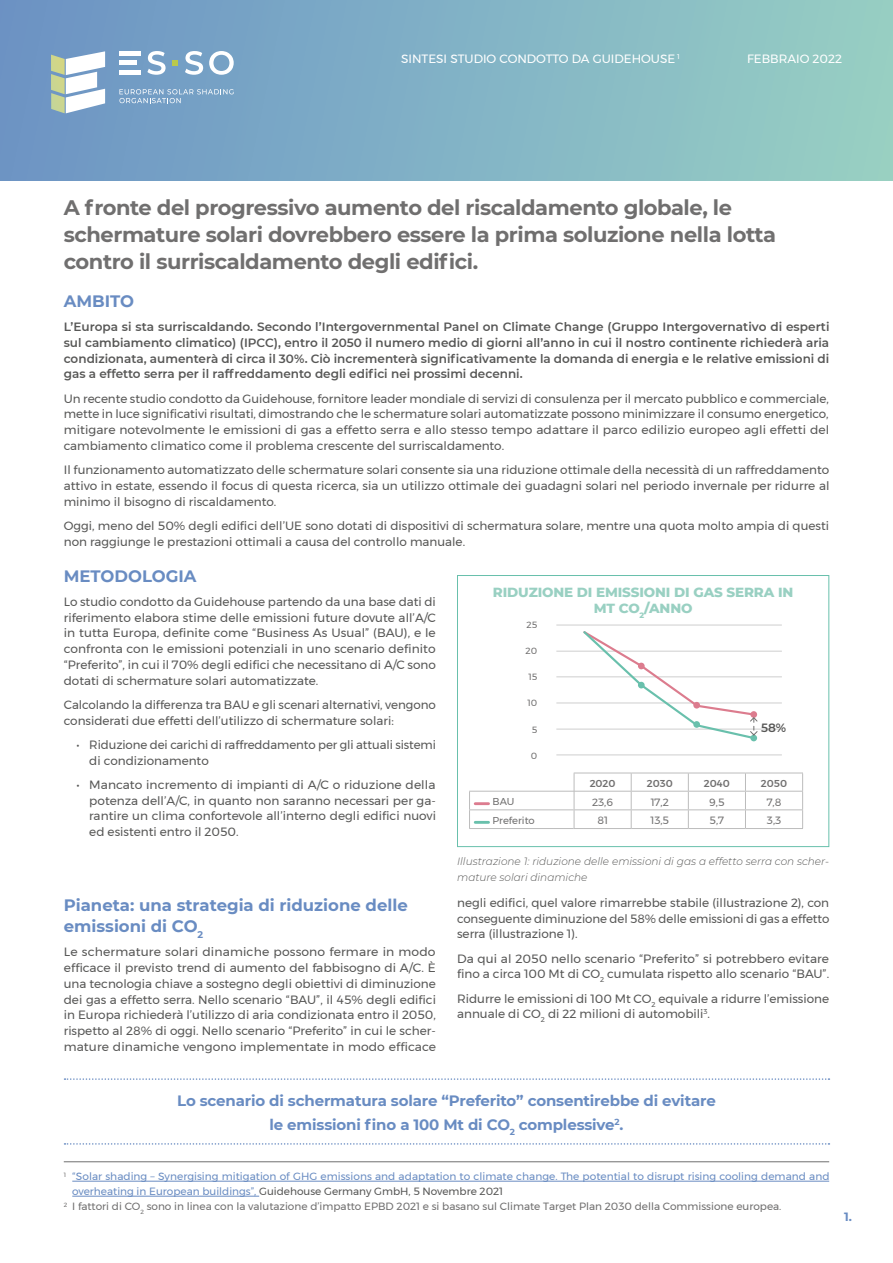
<style>
.page{position:relative;width:893px;height:1263px;background:#fff}
.page>*{position:absolute;margin:0;border:0;box-sizing:border-box;transform-origin:0 0}
.t1{font:700 21px/27px "Montserrat";letter-spacing:-.02em;color:#706f6f}
.t2{font:700 16.5px/21px "Montserrat";color:#698cc2}
.t3{font:700 15px/24px "Montserrat";letter-spacing:-.01em;color:#698cc2;text-align:center}
.t4{font:800 13.5px/16.5px "Montserrat";letter-spacing:-.01em;color:#99d0c2;text-align:center}
.t5{font:12px/15.8px "Montserrat";color:#575756;text-align:justify}
.t6{font:600 12px/15.8px "Montserrat";color:#575756;text-align:justify}
.t7{font:12px "Montserrat";color:#fff}
.t8{font:700 12px "Montserrat";color:#698cc2}
.t9{font:10.5px "Montserrat";color:#706f6f}
.t10{font:10.5px "Montserrat";color:#698cc2}
.t11{font:italic 300 10.5px/15.8px "Montserrat";color:#575756}
.t12{font:10.5px "Montserrat";color:#575756}
.t13{font:500 10.05px "Montserrat";color:#706f6f}
.t14{font:10.05px "Montserrat";color:#706f6f}
.t15{font:9px "Montserrat";color:#706f6f}
.s1{color:#698cc2}
</style>
<div class="page">
<div style="left:0;top:0;width:893px;height:181px;background:linear-gradient(to right,#6c93c5,#97d0c4)"></div>
<hr style="left:72px;top:1181px;width:757px;height:1px;background:#698cc2">
<hr style="left:72px;top:1196px;width:187px;height:1px;background:#698cc2">
<hr style="left:64px;top:1161px;width:765px;height:1px;background:#706f6f">
<svg style="left:65px;top:1078px;width:764px;height:2px"></svg>
<svg style="left:65px;top:1143px;width:764px;height:2px"></svg>
<svg style="left:51px;top:51px;width:54px;height:62px"></svg>
<svg style="left:172px;top:60px;width:6px;height:6px"></svg>
<hr style="left:119px;top:51px;width:21px;height:4px;background:#fff">
<hr style="left:119px;top:61px;width:18px;height:4px;background:#fff">
<svg style="left:147px;top:51px;width:19px;height:24px"></svg>
<svg style="left:185px;top:51px;width:18px;height:24px"></svg>
<svg style="left:209px;top:51px;width:25px;height:24px"></svg>
<hr style="left:119px;top:70px;width:21px;height:4px;background:#fff">
<svg style="left:119px;top:89px;width:115px;height:14px;background:#8bafce"></svg>
<hr style="left:556px;top:755px;width:226px;height:1px;background:#cecece">
<hr style="left:556px;top:729px;width:226px;height:1px;background:#cecece">
<hr style="left:556px;top:703px;width:226px;height:1px;background:#cecece">
<hr style="left:556px;top:677px;width:226px;height:1px;background:#cecece">
<hr style="left:556px;top:651px;width:226px;height:1px;background:#cecece">
<hr style="left:556px;top:625px;width:226px;height:1px;background:#cecece">
<div style="left:750px;top:735px;width:7px;height:6px;background:#69c0ac;border-radius:50%"></div>
<svg style="left:583px;top:631px;width:175px;height:108px"></svg>
<div style="left:457px;top:575px;width:372px;height:272px;border:1px solid #69c0ac"></div>
<hr style="left:574px;top:773px;width:57px;height:1px;background:#bcbcbc">
<hr style="left:631px;top:773px;width:57px;height:1px;background:#bcbcbc">
<hr style="left:688px;top:773px;width:57px;height:1px;background:#bcbcbc">
<hr style="left:745px;top:773px;width:58px;height:1px;background:#bcbcbc">
<hr style="left:469px;top:791px;width:105px;height:1px;background:#bcbcbc">
<hr style="left:469px;top:809px;width:105px;height:1px;background:#bcbcbc">
<hr style="left:469px;top:828px;width:105px;height:1px;background:#bcbcbc">
<hr style="left:574px;top:791px;width:57px;height:1px;background:#bcbcbc">
<hr style="left:631px;top:791px;width:57px;height:1px;background:#bcbcbc">
<hr style="left:688px;top:791px;width:57px;height:1px;background:#bcbcbc">
<hr style="left:745px;top:791px;width:58px;height:1px;background:#bcbcbc">
<hr style="left:574px;top:809px;width:57px;height:1px;background:#bcbcbc">
<svg style="left:574px;top:773px;width:1px;height:55px"></svg>
<hr style="left:631px;top:809px;width:57px;height:1px;background:#bcbcbc">
<svg style="left:631px;top:773px;width:1px;height:55px"></svg>
<hr style="left:688px;top:809px;width:57px;height:1px;background:#bcbcbc">
<svg style="left:688px;top:773px;width:1px;height:55px"></svg>
<hr style="left:745px;top:809px;width:58px;height:1px;background:#bcbcbc">
<svg style="left:745px;top:773px;width:1px;height:55px"></svg>
<svg style="left:802px;top:773px;width:1px;height:55px"></svg>
<hr style="left:574px;top:828px;width:57px;height:1px;background:#bcbcbc">
<hr style="left:631px;top:828px;width:57px;height:1px;background:#bcbcbc">
<hr style="left:688px;top:828px;width:57px;height:1px;background:#bcbcbc">
<hr style="left:745px;top:828px;width:58px;height:1px;background:#bcbcbc">
<svg style="left:469px;top:791px;width:19px;height:37px"></svg>
<p class="t7" style="left:401px;top:49px;width:280px">SINTESI STUDIO CONDOTTO DA GUIDEHOUSE <sup>1</sup></p>
<p class="t7" style="left:747px;top:49px;width:96px">FEBBRAIO 2022</p>
<h1 class="t1" style="left:64px;top:193px;width:714px">A fronte del progressivo aumento del riscaldamento globale, le schermature solari dovrebbero essere la prima soluzione nella lotta contro il surriscaldamento degli edifici.</h1>
<h2 class="t2" style="left:64px;top:290px;width:72px">AMBITO</h2>
<p class="t6" style="left:64px;top:318px;width:767px">L’Europa si sta surriscaldando. Secondo l’Intergovernmental Panel on Climate Change (Gruppo Intergovernativo di esperti sul cambiamento climatico) (IPCC), entro il 2050 il numero medio di giorni all’anno in cui il nostro continente richiederà aria condizionata, aumenterà di circa il 30%. Ciò incrementerà significativamente la domanda di energia e le relative emissioni di gas a effetto serra per il raffreddamento degli edifici nei prossimi decenni.</p>
<p class="t5" style="left:64px;top:390px;width:767px">Un recente studio condotto da Guidehouse, fornitore leader mondiale di servizi di consulenza per il mercato pubblico e commerciale, mette in luce significativi risultati, dimostrando che le schermature solari automatizzate possono minimizzare il consumo energetico, mitigare notevolmente le emissioni di gas a effetto serra e allo stesso tempo adattare il parco edilizio europeo agli effetti del cambiamento climatico come il problema crescente del surriscaldamento.</p>
<p class="t5" style="left:64px;top:462px;width:767px">Il funzionamento automatizzato delle schermature solari consente sia una riduzione ottimale della necessità di un raffreddamento attivo in estate, essendo il focus di questa ricerca, sia un utilizzo ottimale dei guadagni solari nel periodo invernale per ridurre al minimo il bisogno di riscaldamento.</p>
<p class="t5" style="left:64px;top:518px;width:767px">Oggi, meno del 50% degli edifici dell’UE sono dotati di dispositivi di schermatura solare, mentre una quota molto ampia di questi non raggiunge le prestazioni ottimali a causa del controllo manuale.</p>
<h2 class="t2" style="left:64px;top:564px;width:134px">METODOLOGIA</h2>
<p class="t5" style="left:64px;top:593px;width:374px">Lo studio condotto da Guidehouse partendo da una base dati di riferimento elabora stime delle emissioni future dovute all’A/C in tutta Europa, definite come “Business As Usual” (BAU), e le confronta con le emissioni potenziali in uno scenario definito “Preferito”, in cui il 70% degli edifici che necessitano di A/C sono dotati di schermature solari automatizzate.</p>
<p class="t5" style="left:64px;top:696px;width:374px">Calcolando la differenza tra BAU e gli scenari alternativi, vengono considerati due effetti dell’utilizzo di schermature solari:</p>
<p class="t5" style="left:89px;top:736px;width:348px;text-indent:-13px">• Riduzione dei carichi di raffreddamento per gli attuali sistemi di condizionamento</p>
<p class="t5" style="left:89px;top:776px;width:348px;text-indent:-13px">• Mancato incremento di impianti di A/C o riduzione della potenza dell’A/C, in quanto non saranno necessari per ga&shy;rantire un clima confortevole all’interno degli edifici nuovi ed esistenti entro il 2050.</p>
<h2 class="t2" style="left:64px;top:894px;width:346px">Pianeta: una strategia di riduzione delle emissioni di CO<sub>2</sub></h2>
<p class="t5" style="left:64px;top:944px;width:374px">Le schermature solari dinamiche possono fermare in modo efficace il previsto trend di aumento del fabbisogno di A/C. È una tecnologia chiave a sostegno degli obiettivi di diminuzione dei gas a effetto serra. Nello scenario “BAU”, il 45% degli edifici in Europa richiederà l’utilizzo di aria condizionata entro il 2050, rispetto al 28% di oggi. Nello scenario “Preferito” in cui le scher&shy;mature dinamiche vengono implementate in modo efficace</p>
<p class="t4" style="left:493px;top:583px;width:302px">RIDUZIONE DI EMISSIONI DI GAS SERRA IN<br>MT CO<sub>2</sub>/ANNO</p>
<p class="t15" style="left:526px;top:617px;width:12px">25</p>
<p class="t15" style="left:526px;top:644px;width:13px">20</p>
<p class="t15" style="left:528px;top:670px;width:10px">15</p>
<p class="t15" style="left:527px;top:696px;width:11px">10</p>
<p class="t15" style="left:532px;top:723px;width:7px">5</p>
<p class="t15" style="left:531px;top:749px;width:8px">0</p>
<p class="t6" style="left:761px;top:719px;width:27px">58%</p>
<p class="t13" style="left:590px;top:775px;width:27px">2020</p>
<p class="t13" style="left:647px;top:775px;width:27px">2030</p>
<p class="t13" style="left:704px;top:775px;width:27px">2040</p>
<p class="t13" style="left:761px;top:775px;width:28px">2050</p>
<p class="t14" style="left:493px;top:794px;width:23px">BAU</p>
<p class="t9" style="left:592px;top:794px;width:23px">23,6</p>
<p class="t9" style="left:651px;top:794px;width:20px">17,2</p>
<p class="t9" style="left:709px;top:794px;width:17px">9,5</p>
<p class="t9" style="left:767px;top:794px;width:16px">7,8</p>
<p class="t14" style="left:493px;top:812px;width:44px">Preferito</p>
<p class="t9" style="left:597px;top:812px;width:12px">81</p>
<p class="t9" style="left:650px;top:812px;width:20px">13,5</p>
<p class="t9" style="left:710px;top:812px;width:16px">5,7</p>
<p class="t9" style="left:767px;top:812px;width:16px">3,3</p>
<p class="t11" style="left:457px;top:853px;width:374px">Illustrazione 1: riduzione delle emissioni di gas a effetto serra con scher&shy;mature solari dinamiche</p>
<p class="t5" style="left:457px;top:894px;width:374px">negli edifici, quel valore rimarrebbe stabile (illustrazione 2), con conseguente diminuzione del 58% delle emissioni di gas a effetto serra (illustrazione 1).</p>
<p class="t5" style="left:457px;top:950px;width:374px">Da qui al 2050 nello scenario “Preferito” si potrebbero evitare fino a circa 100 Mt di CO<sub>2</sub> cumulata rispetto allo scenario “BAU”.</p>
<p class="t5" style="left:457px;top:990px;width:374px">Ridurre le emissioni di 100 Mt CO<sub>2</sub> equivale a ridurre l’emissione annuale di CO<sub>2</sub> di 22 milioni di automobili<sup>3</sup>.</p>
<p class="t3" style="left:177px;top:1088px;width:540px">Lo scenario di schermatura solare “Preferito” consentirebbe di evitare le emissioni fino a 100 Mt di CO<sub>2</sub> complessive<sup>2</sup>.</p>
<p class="t10" style="left:64px;top:1168px;width:767px"><sup>1</sup> “Solar shading – Synergising mitigation of GHG emissions and adaptation to climate change. The potential to disrupt rising cooling demand and</p>
<p class="t12" style="left:72px;top:1183px;width:432px"><span class="s1">overheating in European buildings”,</span> Guidehouse Germany GmbH, 5 Novembre 2021</p>
<p class="t9" style="left:64px;top:1198px;width:719px"><sup>2</sup> I fattori di CO<sub>2</sub> sono in linea con la valutazione d’impatto EPBD 2021 e si basano sul Climate Target Plan 2030 della Commissione europea.</p>
<p class="t8" style="left:844px;top:1208px;width:9px">1.</p>
</div>
